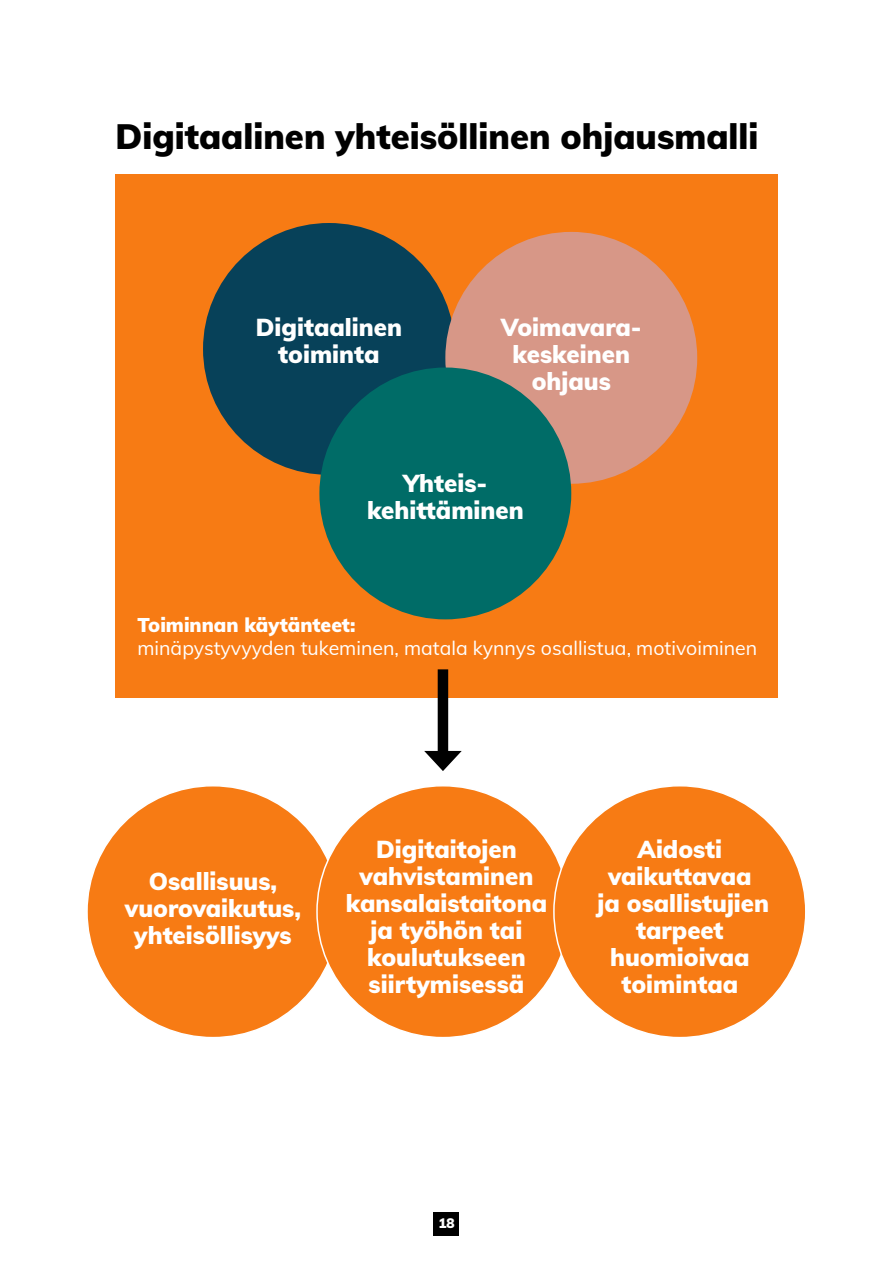
<style>
.page{position:relative;width:893px;height:1263px;background:#fff}
.page>*{position:absolute;margin:0;border:0;box-sizing:border-box;transform-origin:0 0}
.Leipäteksti{font:900 34.5px "Mulish";color:#000}
.Leipäteksti-2{font:900 24px "Mulish";color:#fff}
.Leipäteksti-3{font:19.5px "Mulish";color:#fff}
.Leipäteksti-4{font:900 19.5px "Mulish";color:#fff}
.t1{font:900 13.5px "Mulish";color:#fff}
</style>
<div class="page">
<div style="left:434px;top:1212px;width:25px;height:24px;background:#000"></div>
<div style="left:87px;top:786px;width:252px;height:251px;background:#f77b14;border-radius:50%"></div>
<div style="left:116px;top:174px;width:662px;height:523px;background:#f77b14"></div>
<div style="left:203px;top:223px;width:252px;height:252px;background:#074159;border-radius:50%"></div>
<div style="left:445px;top:232px;width:252px;height:252px;background:#d79787;border-radius:50%"></div>
<div style="left:319px;top:367px;width:252px;height:252px;background:#006c67;border-radius:50%"></div>
<div style="left:438px;top:669px;width:10px;height:90px;background:#000"></div>
<svg style="left:424px;top:751px;width:38px;height:20px"></svg>
<div style="left:317px;top:786px;width:252px;height:251px;background:#f77b14;border-radius:50%"></div>
<div style="left:554px;top:786px;width:252px;height:251px;background:#f77b14;border-radius:50%"></div>
<p class="Leipäteksti" style="left:116px;top:112px;width:644px">Digitaalinen yhteisöllinen ohjausmalli</p>
<p class="Leipäteksti-2" style="left:256px;top:310px;width:148px">Digitaalinen</p>
<p class="Leipäteksti-2" style="left:278px;top:337px;width:103px">toiminta</p>
<p class="Leipäteksti-2" style="left:501px;top:310px;width:142px">Voimavara-</p>
<p class="Leipäteksti-2" style="left:513px;top:337px;width:119px">keskeinen</p>
<p class="Leipäteksti-2" style="left:532px;top:364px;width:81px">ohjaus</p>
<p class="Leipäteksti-2" style="left:403px;top:466px;width:85px">Yhteis-</p>
<p class="Leipäteksti-2" style="left:367px;top:493px;width:158px">kehittäminen</p>
<p class="Leipäteksti-4" style="left:137px;top:611px;width:220px">Toiminnan käytänteet:</p>
<p class="Leipäteksti-3" style="left:137px;top:634px;width:621px">minäpystyvyyden tukeminen, matala kynnys osallistua, motivoiminen</p>
<p class="Leipäteksti-2" style="left:149px;top:864px;width:130px">Osallisuus,</p>
<p class="Leipäteksti-2" style="left:125px;top:891px;width:177px">vuorovaikutus,</p>
<p class="Leipäteksti-2" style="left:134px;top:918px;width:159px">yhteisöllisyys</p>
<p class="Leipäteksti-2" style="left:376px;top:831px;width:142px">Digitaitojen</p>
<p class="Leipäteksti-2" style="left:360px;top:858px;width:175px">vahvistaminen</p>
<p class="Leipäteksti-2" style="left:346px;top:885px;width:203px">kansalaistaitona</p>
<p class="Leipäteksti-2" style="left:371px;top:912px;width:153px">ja työhön tai</p>
<p class="Leipäteksti-2" style="left:367px;top:939px;width:160px">koulutukseen</p>
<p class="Leipäteksti-2" style="left:369px;top:966px;width:157px">siirtymisessä</p>
<p class="Leipäteksti-2" style="left:637px;top:831px;width:86px">Aidosti</p>
<p class="Leipäteksti-2" style="left:608px;top:858px;width:145px">vaikuttavaa</p>
<p class="Leipäteksti-2" style="left:597px;top:885px;width:173px">ja osallistujien</p>
<p class="Leipäteksti-2" style="left:636px;top:912px;width:89px">tarpeet</p>
<p class="Leipäteksti-2" style="left:610px;top:939px;width:141px">huomioivaa</p>
<p class="Leipäteksti-2" style="left:621px;top:966px;width:118px">toimintaa</p>
<p class="t1" style="left:438px;top:1214px;width:18px">18</p>
</div>
